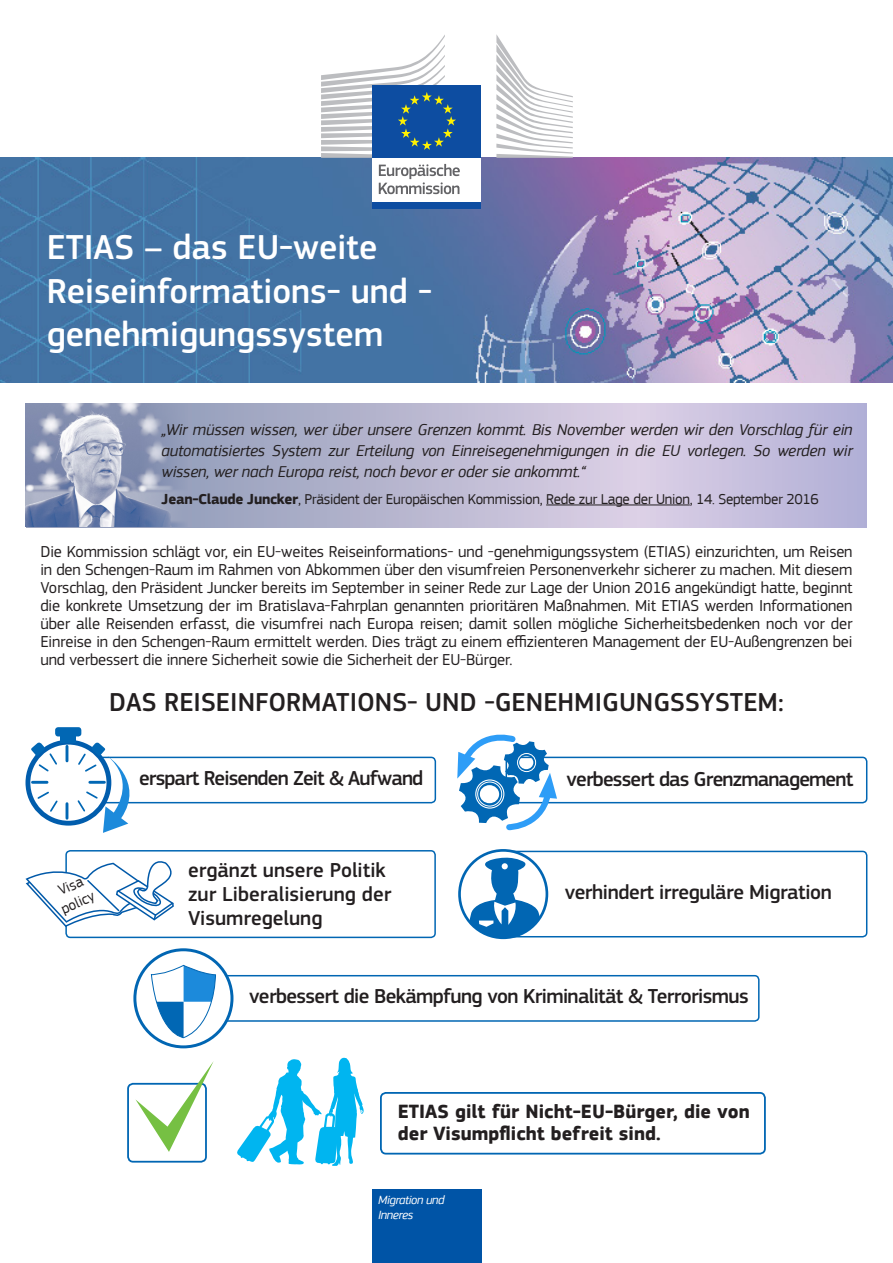
<style>
.page{position:relative;width:893px;height:1263px;background:#fff}
.page>*{position:absolute;margin:0;border:0;box-sizing:border-box;transform-origin:0 0}
.t1{font:500 36px "EC Square Sans Pro";color:#fff}
.t2{font:500 27px "EC Square Sans Pro";color:#231f20}
.t3{font:500 21px "EC Square Sans Pro";letter-spacing:-.03em;color:#231f20}
.t4{font:500 21px/24px "EC Square Sans Pro";color:#231f20}
.t5{font:700 19.8px/21.6px "EC Square Sans Pro";color:#231f20}
.t6{font:16.5px/18px "EC Square Sans Pro";letter-spacing:-.01em;color:#231f20;text-align:justify}
.t7{font:italic 16.5px/21px "EC Square Sans Pro";letter-spacing:-.01em;color:#231f20;text-align:justify}
.t8{font:15px "EC Square Sans Pro";letter-spacing:-.02em;color:#231f20}
.t9{font:italic 12.6px "EC Square Sans Pro";letter-spacing:-.03em;color:#fff}
.s1{font-weight:700}
</style>
<div class="page">
<svg style="left:26px;top:403px;width:841px;height:124px;background:#bdbad4"></svg>
<img style="left:0;top:158px;width:893px;height:225px">
<div style="left:372px;top:1189px;width:109px;height:74px;background:#0054a6"></div>
<div style="left:65px;top:850px;width:371px;height:88px;border:2px solid #0166b3;border-radius:4px"></div>
<svg style="left:25px;top:853px;width:149px;height:77px"></svg>
<div style="left:173px;top:975px;width:587px;height:47px;border:2px solid #0166b3;border-radius:4px"></div>
<div style="left:135px;top:950px;width:97px;height:97px;background:#fff;border-radius:50%"></div>
<div style="left:133px;top:948px;width:100px;height:100px;border:3px solid #0166b3;border-radius:50%"></div>
<svg style="left:151px;top:965px;width:65px;height:74px"></svg>
<div style="left:60px;top:757px;width:376px;height:46px;border:2px solid #0166b3;border-radius:4px"></div>
<div style="left:28px;top:742px;width:81px;height:81px;background:#fff;border-radius:50%"></div>
<div style="left:26px;top:740px;width:85px;height:86px;border:5px solid #015dad;border-radius:50%"></div>
<svg style="left:66px;top:746px;width:2px;height:15px"></svg>
<svg style="left:66px;top:804px;width:2px;height:14px"></svg>
<hr style="left:32px;top:781px;width:15px;height:3px;background:#0167b4">
<svg style="left:36px;top:791px;width:22px;height:22px"></svg>
<div style="left:61px;top:732px;width:15px;height:11px;background:#0167b4"></div>
<div style="left:55px;top:727px;width:26px;height:9px;background:#0167b4;border-radius:3px"></div>
<svg style="left:31px;top:741px;width:28px;height:32px"></svg>
<svg style="left:76px;top:741px;width:70px;height:92px"></svg>
<div style="left:506px;top:757px;width:361px;height:46px;border:2px solid #0166b3;border-radius:4px"></div>
<div style="left:380px;top:1092px;width:386px;height:62px;border:2px solid #0166b3;border-radius:5px"></div>
<div style="left:127px;top:1083px;width:80px;height:79px;border:2px solid #0166b3;border-radius:5px"></div>
<svg style="left:135px;top:1061px;width:79px;height:91px"></svg>
<svg style="left:237px;top:1058px;width:127px;height:108px"></svg>
<img style="left:26px;top:404px;width:161px;height:123px">
<hr style="left:546px;top:504px;width:144px;height:1px;background:#231f20">
<svg style="left:457px;top:734px;width:100px;height:97px"></svg>
<div style="left:477px;top:782px;width:25px;height:24px;border:1px solid #fff;border-radius:50%"></div>
<div style="left:475px;top:779px;width:29px;height:30px;border:1px solid #fff;border-radius:50%"></div>
<div style="left:517px;top:753px;width:19px;height:19px;border:1px solid #fff;border-radius:50%"></div>
<div style="left:500px;top:851px;width:367px;height:86px;border:2px solid #0166b3;border-radius:4px"></div>
<svg style="left:459px;top:850px;width:88px;height:88px"></svg>
<svg style="left:468px;top:855px;width:74px;height:83px"></svg>
<div style="left:458px;top:849px;width:90px;height:90px;border:3px solid #0166b3;border-radius:50%"></div>
<div style="left:372px;top:156px;width:109px;height:48px;background:#fff"></div>
<div style="left:372px;top:85px;width:109px;height:73px;background:#0d4da1"></div>
<svg style="left:321px;top:35px;width:135px;height:123px"></svg>
<div style="left:372px;top:202px;width:109px;height:7px;background:#0d4da1"></div>
<svg style="left:496px;top:34px;width:77px;height:124px"></svg>
<svg style="left:379px;top:164px;width:81px;height:30px"></svg>
<p class="t1" style="left:47px;top:227px;width:332px">ETIAS – das EU-weite</p>
<p class="t1" style="left:47px;top:270px;width:387px">Reiseinformations- und -</p>
<p class="t1" style="left:47px;top:313px;width:338px">genehmigungssystem</p>
<p class="t7" style="left:162px;top:419px;width:693px">„Wir müssen wissen, wer über unsere Grenzen kommt. Bis November werden wir den Vorschlag für ein automatisiertes System zur Erteilung von Einreisegenehmigungen in die EU vorlegen. So werden wir wissen, wer nach Europa reist, noch bevor er oder sie ankommt.“</p>
<p class="t8" style="left:162px;top:490px;width:659px"><span class="s1">Jean-Claude Juncker</span>, Präsident der Europäischen Kommission, Rede zur Lage der Union, 14. September 2016</p>
<p class="t6" style="left:40px;top:542px;width:814px">Die Kommission schlägt vor, ein EU-weites Reiseinformations- und -genehmigungssystem (ETIAS) einzurichten, um Reisen in den Schengen-Raum im Rahmen von Abkommen über den visumfreien Personenverkehr sicherer zu machen. Mit diesem Vorschlag, den Präsident Juncker bereits im September in seiner Rede zur Lage der Union 2016 angekündigt hatte, beginnt die konkrete Umsetzung der im Bratislava-Fahrplan genannten prioritären Maßnahmen. Mit ETIAS werden Informationen über alle Reisenden erfasst, die visumfrei nach Europa reisen; damit sollen mögliche Sicherheitsbedenken noch vor der Einreise in den Schengen-Raum ermittelt werden. Dies trägt zu einem effizienteren Management der EU-Außengrenzen bei und verbessert die innere Sicherheit sowie die Sicherheit der EU-Bürger.</p>
<p class="t2" style="left:109px;top:686px;width:676px">DAS REISEINFORMATIONS- UND -GENEHMIGUNGSSYSTEM:</p>
<p class="t8" style="left:55px;top:883px;width:27px;rotate:-24deg">Visa</p>
<p class="t8" style="left:58px;top:901px;width:37px;rotate:-24deg">policy</p>
<p class="t3" style="left:139px;top:766px;width:286px">erspart Reisenden Zeit &amp; Aufwand</p>
<p class="t3" style="left:567px;top:767px;width:288px">verbessert das Grenzmanagement</p>
<p class="t4" style="left:188px;top:858px;width:205px">ergänzt unsere Politik zur Liberalisierung der<br>Visumregelung</p>
<p class="t3" style="left:565px;top:879px;width:269px">verhindert irreguläre Migration</p>
<p class="t3" style="left:249px;top:983px;width:501px">verbessert die Bekämpfung von Kriminalität &amp; Terrorismus</p>
<p class="t5" style="left:398px;top:1101px;width:354px">ETIAS gilt für Nicht-EU-Bürger, die von der Visumpflicht befreit sind.</p>
<p class="t9" style="left:378px;top:1192px;width:68px">Migration und</p>
<p class="t9" style="left:378px;top:1208px;width:37px">Inneres</p>
</div>
